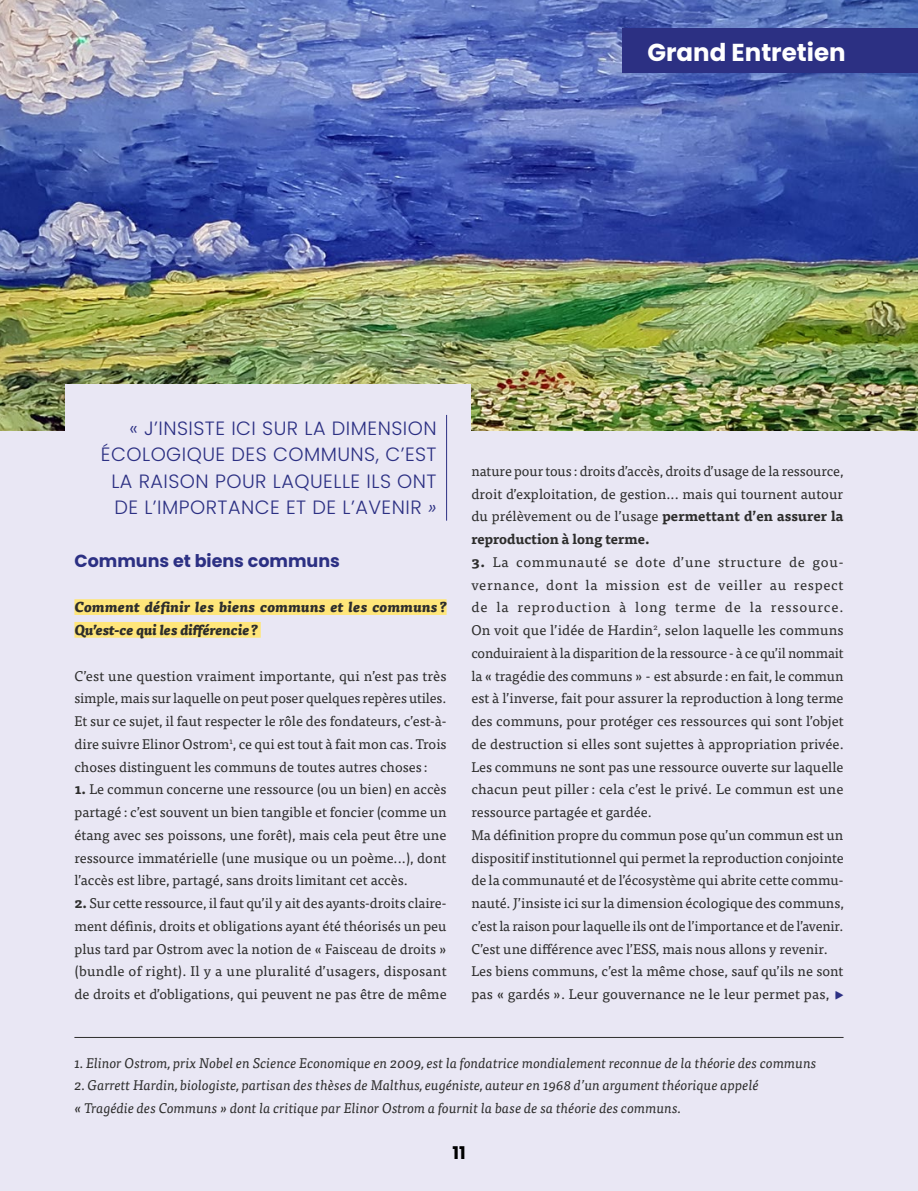
<style>
.page{position:relative;width:918px;height:1191px;background:#e9e7f4}
.page>*{position:absolute;margin:0;border:0;box-sizing:border-box;transform-origin:0 0}
.t1{font:700 24.5px "Poppins";color:#fff}
.t2{font:300 19.25px/26.2px "Poppins";letter-spacing:.025em;color:#2c3083;text-align:right}
.t3{font:700 17.5px "Poppins";color:#2c3083}
.t4{font:700 17.5px "Poppins";color:#000}
.t5{font:14px/22.8px "Tisa Pro";color:#2d2d2c;text-align:justify}
.t6{font:italic 14px/22.8px "Tisa Pro";color:#2d2d2c}
.t7{font:italic 800 14px/22.8px "Tisa Pro";letter-spacing:.02em;color:#2d2d2c}
.s1{font-style:italic}
.s2{font-weight:700}
.s3{font-size:15.75px;color:#2c3083}
</style>
<div class="page">
<hr style="left:74px;top:1037px;width:769px;height:1px;background:#2d2d2c">
<div style="left:74px;top:599px;width:372px;height:16px;background:#ffe67a"></div>
<div style="left:74px;top:622px;width:187px;height:15px;background:#ffe67a"></div>
<img style="left:0;top:0;width:918px;height:430px">
<div style="left:65px;top:385px;width:406px;height:159px;background:#e9e7f4"></div>
<hr style="left:446px;top:415px;width:1px;height:105px;background:#2c3083">
<div style="left:622px;top:28px;width:296px;height:44px;background:#2c3083"></div>
<h1 class="t1" style="left:647px;top:38px;width:200px">Grand Entretien</h1>
<h2 class="t2" style="left:101px;top:415px;width:337px">« J’INSISTE ICI SUR LA DIMENSION<br>ÉCOLOGIQUE DES COMMUNS, C’EST<br>LA RAISON POUR LAQUELLE ILS ONT<br>DE L’IMPORTANCE ET DE L’AVENIR <span class="s1">»</span></h2>
<p class="t3" style="left:74px;top:550px;width:267px">Communs et biens communs</p>
<p class="t7" style="left:74px;top:595px;width:374px">Comment définir les biens communs et les communs ?<br>Qu’est-ce qui les différencie?</p>
<p class="t5" style="left:74px;top:663px;width:374px">C’est une question vraiment importante, qui n’est pas très simple, mais sur laquelle on peut poser quelques repères utiles.<br>Et sur ce sujet, il faut respecter le rôle des fondateurs, c’est-à&shy;dire suivre Elinor Ostrom<sup>1</sup>, ce qui est tout à fait mon cas. Trois choses distinguent les communs de toutes autres choses :</p>
<p class="t5" style="left:74px;top:777px;width:374px"><span class="s2">1.</span> Le commun concerne une ressource (ou un bien) en accès partagé : c’est souvent un bien tangible et foncier (comme un étang avec ses poissons, une forêt), mais cela peut être une ressource immatérielle (une musique ou un poème...), dont l’accès est libre, partagé, sans droits limitant cet accès.</p>
<p class="t5" style="left:74px;top:891px;width:374px"><span class="s2">2.</span> Sur cette ressource, il faut qu’il y ait des ayants-droits claire&shy;ment définis, droits et obligations ayant été théorisés un peu plus tard par Ostrom avec la notion de « Faisceau de droits » (bundle of right). Il y a une pluralité d’usagers, disposant de droits et d’obligations, qui peuvent ne pas être de même</p>
<p class="t5" style="left:471px;top:459px;width:374px">nature pour tous : droits d’accès, droits d’usage de la ressource, droit d’exploitation, de gestion... mais qui tournent autour du prélèvement ou de l’usage <span class="s2">permettant d’en assurer la reproduction à long terme.</span></p>
<p class="t5" style="left:471px;top:550px;width:374px;text-align:left"><span class="s2">3.</span> La communauté se dote d’une structure de gou&shy;vernance, dont la mission est de veiller au respect de la reproduction à long terme de la ressource.<br>On voit que l’idée de Hardin<sup>2</sup>, selon laquelle les communs conduiraient à la disparition de la ressource - à ce qu’il nommait la « tragédie des communs » - est absurde: en fait, le commun est à l’inverse, fait pour assurer la reproduction à long terme des communs, pour protéger ces ressources qui sont l’objet de destruction si elles sont sujettes à appropriation privée.<br>Les communs ne sont pas une ressource ouverte sur laquelle chacun peut piller : cela c’est le privé. Le commun est une ressource partagée et gardée.<br>Ma définition propre du commun pose qu’un commun est un dispositif institutionnel qui permet la reproduction conjointe de la communauté et de l’écosystème qui abrite cette commu&shy;nauté. J’insiste ici sur la dimension écologique des communs, c’est la raison pour laquelle ils ont de l’importance et de l’avenir.<br>C’est une différence avec l’ESS, mais nous allons y revenir.<br>Les biens communs, c’est la même chose, sauf qu’ils ne sont pas « gardés ». Leur gouvernance ne le leur permet pas, <span class="s3">▸</span></p>
<p class="t6" style="left:74px;top:1050px;width:744px">1. Elinor Ostrom, prix Nobel en Science Economique en 2009, est la fondatrice mondialement reconnue de la théorie des communs</p>
<p class="t6" style="left:74px;top:1073px;width:686px">2. Garrett Hardin, biologiste, partisan des thèses de Malthus, eugéniste, auteur en 1968 d’un argument théorique appelé « Tragédie des Communs » dont la critique par Elinor Ostrom a fournit la base de sa théorie des communs.</p>
<p class="t4" style="left:452px;top:1142px;width:15px">11</p>
</div>
